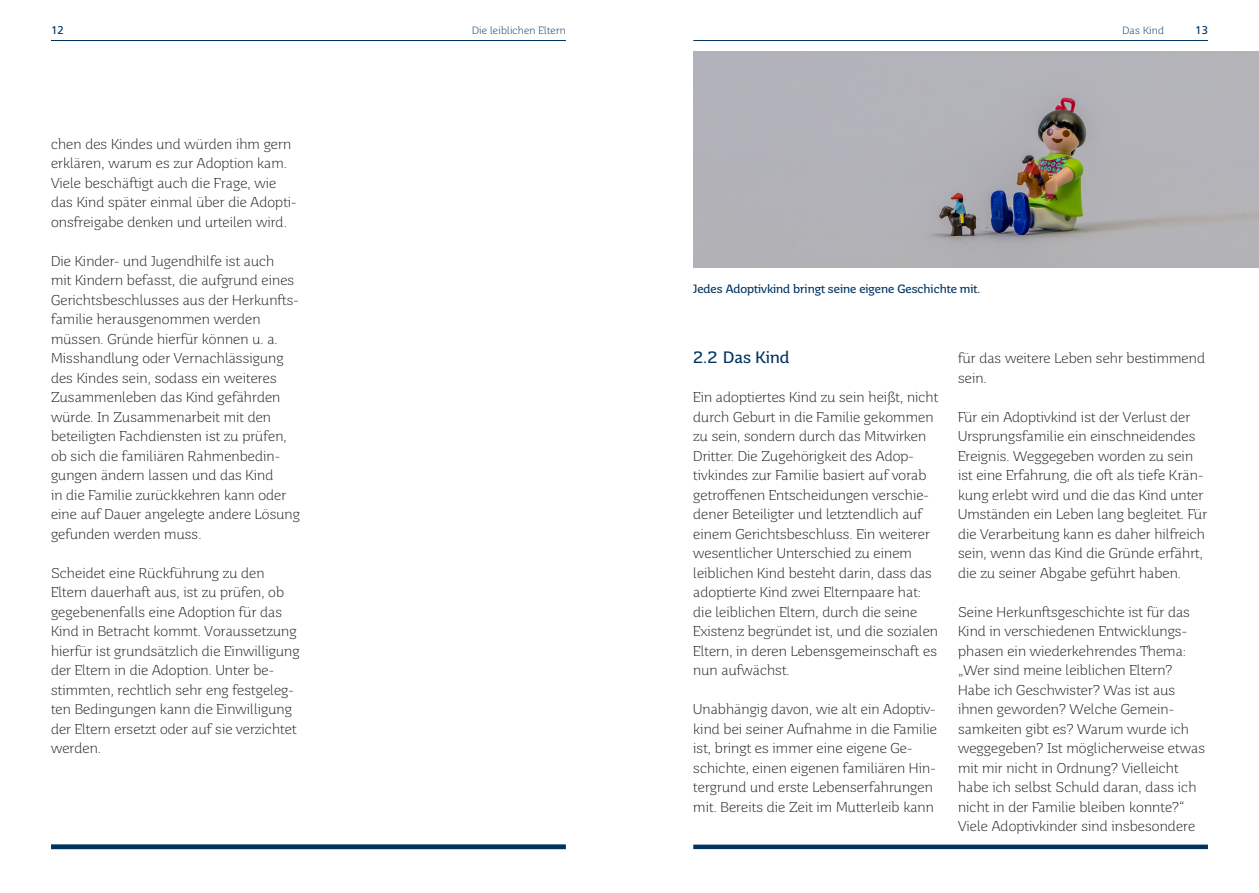
<style>
.page{position:relative;width:1259px;height:893px;background:#fff}
.page>*{position:absolute;margin:0;border:0;box-sizing:border-box;transform-origin:0 0}
.A5_Zwischenheadline{font:16.5px "Saar Pro Headline";letter-spacing:.01em;color:#013360}
.A5_Fließtext_SaarPro{font:300 14.25px/19.5px "Saar Pro";letter-spacing:.01em;color:#231f20}
.A5_Bildunterschrift{font:12px "Saar Pro";color:#013360}
.t1{font:11.25px "Frutiger LT Com";color:#013360}
.Kapitelkennung_fruti{font:300 10.5px "Saar Pro";letter-spacing:.02em;color:#013360}
</style>
<div class="page">
<hr style="left:693px;top:40px;width:515px;height:1px;background:#013360">
<hr style="left:51px;top:40px;width:515px;height:1px;background:#013360">
<hr style="left:693px;top:845px;width:515px;height:4px;background:#013360">
<hr style="left:51px;top:845px;width:515px;height:4px;background:#013360">
<img style="left:693px;top:51px;width:566px;height:217px">
<p class="Kapitelkennung_fruti" style="left:472px;top:24px;width:95px">Die leiblichen Eltern</p>
<p class="Kapitelkennung_fruti" style="left:1122px;top:24px;width:43px">Das Kind</p>
<p class="t1" style="left:51px;top:23px;width:14px">12</p>
<p class="t1" style="left:1195px;top:23px;width:14px">13</p>
<p class="A5_Fließtext_SaarPro" style="left:51px;top:134px;width:247px">chen des Kindes und würden ihm gern erklären, warum es zur Adoption kam.<br>Viele beschäftigt auch die Frage, wie das Kind später einmal über die Adopti&shy;onsfreigabe denken und urteilen wird.</p>
<p class="A5_Fließtext_SaarPro" style="left:51px;top:251px;width:250px">Die Kinder- und Jugendhilfe ist auch<br>mit Kindern befasst, die aufgrund eines Gerichtsbeschlusses aus der Herkunfts&shy;familie herausgenommen werden müssen. Gründe hierfür können u. a.<br>Misshandlung oder Vernachlässigung des Kindes sein, sodass ein weiteres Zusammenleben das Kind gefährden würde. In Zusammenarbeit mit den beteiligten Fachdiensten ist zu prüfen, ob sich die familiären Rahmenbedin&shy;gungen ändern lassen und das Kind<br>in die Familie zurückkehren kann oder eine auf Dauer angelegte andere Lösung gefunden werden muss.</p>
<p class="A5_Fließtext_SaarPro" style="left:51px;top:563px;width:250px">Scheidet eine Rückführung zu den Eltern dauerhaft aus, ist zu prüfen, ob gegebenenfalls eine Adoption für das Kind in Betracht kommt. Voraussetzung hierfür ist grundsätzlich die Einwilligung der Eltern in die Adoption. Unter be&shy;stimmten, rechtlich sehr eng festgeleg&shy;ten Bedingungen kann die Einwilligung der Eltern ersetzt oder auf sie verzichtet werden.</p>
<p class="A5_Bildunterschrift" style="left:693px;top:282px;width:289px">Jedes Adoptivkind bringt seine eigene Geschichte mit.</p>
<p class="A5_Zwischenheadline" style="left:693px;top:347px;width:98px">2.2 Das Kind</p>
<p class="A5_Fließtext_SaarPro" style="left:693px;top:387px;width:246px">Ein adoptiertes Kind zu sein heißt, nicht durch Geburt in die Familie gekommen zu sein, sondern durch das Mitwirken Dritter. Die Zugehörigkeit des Adop&shy;tivkindes zur Familie basiert auf vorab getroffenen Entscheidungen verschie&shy;dener Beteiligter und letztendlich auf einem Gerichtsbeschluss. Ein weiterer wesentlicher Unterschied zu einem leiblichen Kind besteht darin, dass das adoptierte Kind zwei Elternpaare hat: die leiblichen Eltern, durch die seine Existenz begründet ist, und die sozialen Eltern, in deren Lebensgemeinschaft es nun aufwächst.</p>
<p class="A5_Fließtext_SaarPro" style="left:693px;top:699px;width:245px">Unabhängig davon, wie alt ein Adoptiv&shy;kind bei seiner Aufnahme in die Familie ist, bringt es immer eine eigene Ge&shy;schichte, einen eigenen familiären Hin&shy;tergrund und erste Lebenserfahrungen mit. Bereits die Zeit im Mutterleib kann</p>
<p class="A5_Fließtext_SaarPro" style="left:958px;top:348px;width:248px">für das weitere Leben sehr bestimmend sein.</p>
<p class="A5_Fließtext_SaarPro" style="left:958px;top:407px;width:250px">Für ein Adoptivkind ist der Verlust der Ursprungsfamilie ein einschneidendes Ereignis. Weggegeben worden zu sein ist eine Erfahrung, die oft als tiefe Krän&shy;kung erlebt wird und die das Kind unter Umständen ein Leben lang begleitet. Für die Verarbeitung kann es daher hilfreich sein, wenn das Kind die Gründe erfährt, die zu seiner Abgabe geführt haben.</p>
<p class="A5_Fließtext_SaarPro" style="left:958px;top:602px;width:248px">Seine Herkunftsgeschichte ist für das Kind in verschiedenen Entwicklungs&shy;phasen ein wiederkehrendes Thema: „Wer sind meine leiblichen Eltern?<br>Habe ich Geschwister? Was ist aus ihnen geworden? Welche Gemein&shy;samkeiten gibt es? Warum wurde ich weggegeben? Ist möglicherweise etwas mit mir nicht in Ordnung? Vielleicht habe ich selbst Schuld daran, dass ich nicht in der Familie bleiben konnte?“ Viele Adoptivkinder sind insbesondere</p>
</div>
